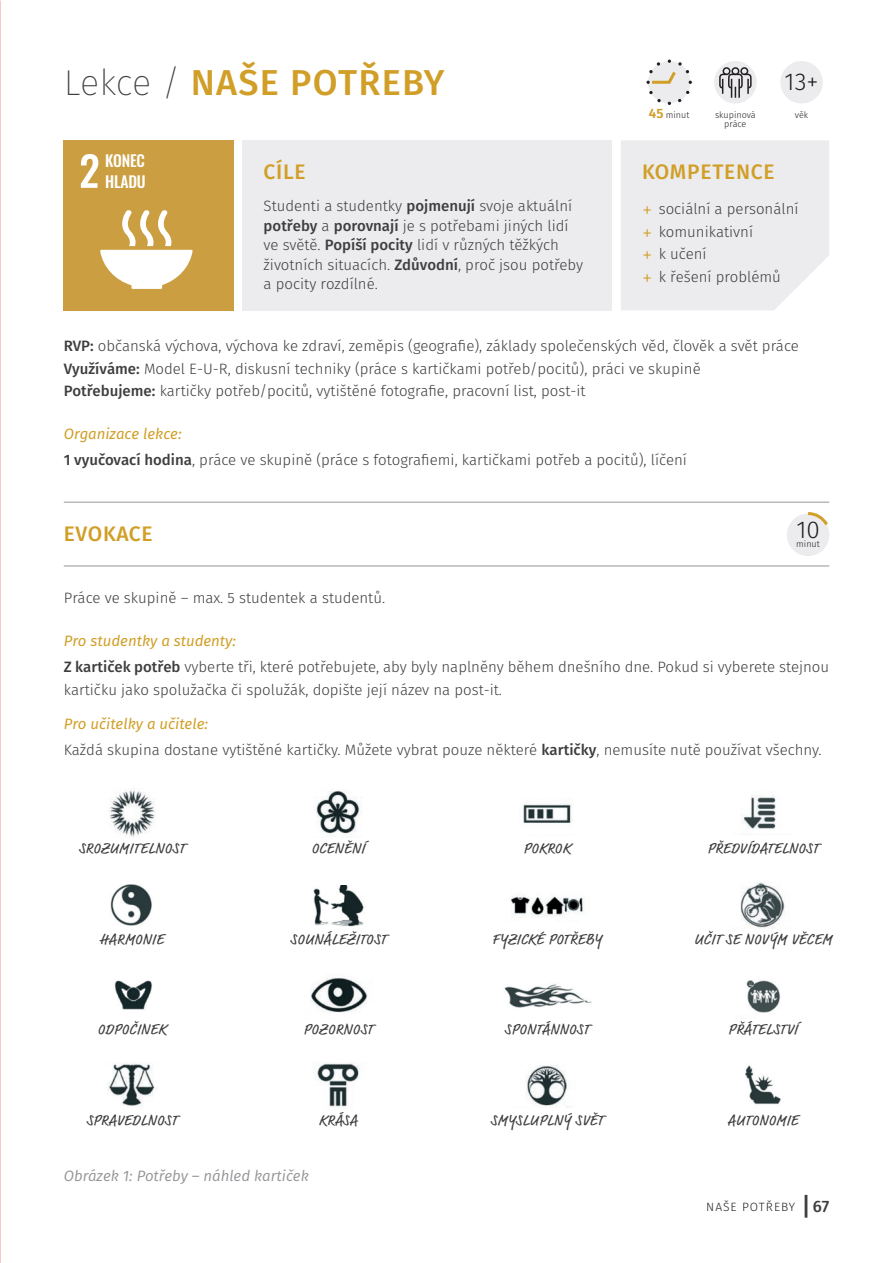
<style>
.page{position:relative;width:893px;height:1263px;background:#fff}
.page>*{position:absolute;margin:0;border:0;box-sizing:border-box;transform-origin:0 0}
.t1{font:500 36px "Fira Sans";letter-spacing:.035em;color:#d19f28}
.t2{font:300 24.3px "Fira Sans";color:#231f20}
.t3{font:500 21px "Fira Sans";letter-spacing:.035em;color:#d19f28}
.t4{font:500 16.5px "Fira Sans";color:#3e3e3f}
.t5{font:500 15.6px/21.3px "Oswald";letter-spacing:-.01em;color:#fff}
.t6{font:300 15px/22.5px "Fira Sans";color:#3e3e3f}
.t7{font:15px "Market Pro";letter-spacing:.025em;color:#3e3e3f}
.t8{font:italic 15px "Fira Sans";color:#939598}
.t9{font:300 12px "Fira Sans";letter-spacing:.085em;color:#231f20}
.t10{font:300 9px/9px "Fira Sans";color:#231f20;text-align:center}
.s1{font-weight:200;color:#3e3e3f}
.s2{font-weight:500}
.s3{font-weight:600;font-size:13.5px;color:#d19f28}
.s4{font-size:21px;color:#d19f28}
.s5{font-weight:400;font-style:italic;color:#d19f28}
.s6{font-weight:800;font-size:24.75px}
</style>
<div class="page">
<div style="left:64px;top:140px;width:170px;height:170px;background:#cb9f41"></div>
<svg style="left:100px;top:210px;width:93px;height:79px"></svg>
<svg style="left:81px;top:154px;width:17px;height:34px"></svg>
<div style="left:242px;top:140px;width:370px;height:170px;background:#ececee"></div>
<div style="left:621px;top:140px;width:208px;height:170px;background:#ececee"></div>
<hr style="left:64px;top:566px;width:765px;height:1px;background:#939598">
<hr style="left:64px;top:502px;width:765px;height:1px;background:#939598">
<div style="left:648px;top:61px;width:42px;height:43px;background:#ececee;border-radius:50%"></div>
<svg style="left:649px;top:91px;width:12px;height:11px"></svg>
<svg style="left:678px;top:91px;width:11px;height:11px"></svg>
<svg style="left:646px;top:60px;width:46px;height:24px"></svg>
<div style="left:714px;top:61px;width:43px;height:43px;background:#ececee;border-radius:50%"></div>
<div style="left:731px;top:67px;width:8px;height:8px;border:2px solid #231f20;border-radius:50%"></div>
<div style="left:723px;top:67px;width:7px;height:8px;border:2px solid #231f20;border-radius:50%"></div>
<div style="left:740px;top:67px;width:8px;height:8px;border:2px solid #231f20;border-radius:50%"></div>
<svg style="left:718px;top:73px;width:34px;height:25px"></svg>
<div style="left:780px;top:61px;width:43px;height:43px;background:#ececee;border-radius:50%"></div>
<img style="left:109px;top:790px;width:47px;height:47px">
<img style="left:316px;top:790px;width:46px;height:46px">
<img style="left:110px;top:884px;width:42px;height:42px">
<img style="left:313px;top:885px;width:51px;height:42px">
<img style="left:114px;top:980px;width:38px;height:30px">
<img style="left:310px;top:977px;width:58px;height:36px">
<img style="left:107px;top:1063px;width:50px;height:44px">
<img style="left:317px;top:1062px;width:43px;height:45px">
<img style="left:741px;top:794px;width:35px;height:41px">
<img style="left:523px;top:804px;width:50px;height:20px">
<img style="left:740px;top:883px;width:45px;height:45px">
<img style="left:510px;top:896px;width:75px;height:22px">
<img style="left:746px;top:980px;width:35px;height:33px">
<img style="left:504px;top:983px;width:88px;height:25px">
<img style="left:745px;top:1065px;width:36px;height:40px">
<img style="left:526px;top:1065px;width:46px;height:43px">
<div style="left:787px;top:513px;width:42px;height:43px;background:#ececee;border-radius:50%"></div>
<svg style="left:805px;top:512px;width:23px;height:15px"></svg>
<h1 class="t1" style="left:64px;top:57px;width:382px"><span class="s1">Lekce /</span> NAŠE POTŘEBY</h1>
<p class="t5" style="left:105px;top:148px;width:42px">KONEC<br>HLADU</p>
<h3 class="t3" style="left:264px;top:157px;width:44px">CÍLE</h3>
<p class="t6" style="left:264px;top:196px;width:321px;line-height:19.5px">Studenti a studentky <span class="s2">pojmenují</span> svoje aktuální <span class="s2">potřeby</span> a <span class="s2">porovnají</span> je s potřebami jiných lidí ve světě. <span class="s2">Popíší pocity</span> lidí v různých těžkých životních situacích. <span class="s2">Zdůvodní</span>, proč jsou potřeby a pocity rozdílné.</p>
<h2 class="t2" style="left:785px;top:65px;width:35px">13+</h2>
<p class="t10" style="left:649px;top:110px;width:42px"><span class="s3">45</span> minut</p>
<p class="t10" style="left:715px;top:110px;width:42px">skupinová práce</p>
<p class="t10" style="left:795px;top:110px;width:15px">věk</p>
<h3 class="t3" style="left:642px;top:157px;width:134px">KOMPETENCE</h3>
<p class="t6" style="left:642px;top:198px;width:158px"><span class="s4">+</span> sociální a personální <span class="s4">+</span> komunikativní<br><span class="s4">+</span> k učení<br><span class="s4">+</span> k řešení problémů</p>
<p class="t6" style="left:64px;top:335px;width:737px"><span class="s2">RVP:</span> občanská výchova, výchova ke zdraví, zeměpis (geografie), základy společenských věd, člověk a svět práce<br><span class="s2">Využíváme:</span> Model E-U-R, diskusní techniky (práce s kartičkami potřeb/pocitů), práci ve skupině<br><span class="s2">Potřebujeme:</span> kartičky potřeb/pocitů, vytištěné fotografie, pracovní list, post-it</p>
<p class="t6" style="left:64px;top:420px;width:625px;line-height:26.7px"><span class="s5">Organizace lekce:<br></span><span class="s2">1 vyučovací hodina</span>, práce ve skupině (práce s fotografiemi, kartičkami potřeb a pocitů), líčení</p>
<h3 class="t3" style="left:64px;top:519px;width:90px">EVOKACE</h3>
<h2 class="t2" style="left:796px;top:512px;width:25px">10</h2>
<p class="t10" style="left:796px;top:539px;width:25px">minut</p>
<p class="t6" style="left:64px;top:587px;width:323px">Práce ve skupině – max. 5 studentek a studentů.</p>
<p class="t6" style="left:64px;top:627px;width:767px;line-height:26.7px"><span class="s5">Pro studentky a studenty:<br></span><span class="s2">Z kartiček potřeb</span> vyberte tři, které potřebujete, aby byly naplněny během dnešního dne. Pokud si vyberete stejnou</p>
<p class="t6" style="left:64px;top:678px;width:440px">kartičku jako spolužačka či spolužák, dopište její název na post-it.</p>
<p class="t6" style="left:64px;top:710px;width:759px;line-height:26.7px"><span class="s5">Pro učitelky a učitele:<br></span>Každá skupina dostane vytištěné kartičky. Můžete vybrat pouze některé <span class="s2">kartičky</span>, nemusíte nutě používat všechny.</p>
<p class="t7" style="left:79px;top:838px;width:108px">SROZUMITELNOST</p>
<p class="t7" style="left:311px;top:838px;width:55px">OCENĚNÍ</p>
<p class="t7" style="left:523px;top:838px;width:48px">POKROK</p>
<p class="t7" style="left:707px;top:838px;width:113px">PŘEDVÍDATELNOST</p>
<p class="t7" style="left:100px;top:928px;width:65px">HARMONIE</p>
<p class="t7" style="left:290px;top:928px;width:98px">SOUNÁLEŽITOST</p>
<p class="t7" style="left:492px;top:928px;width:111px">FYZICKÉ POTŘEBY</p>
<p class="t7" style="left:694px;top:928px;width:139px">UČIT SE NOVÝM VĚCEM</p>
<p class="t7" style="left:97px;top:1019px;width:70px">ODPOČINEK</p>
<p class="t7" style="left:303px;top:1019px;width:71px">POZORNOST</p>
<p class="t7" style="left:504px;top:1019px;width:86px">SPONTÁNNOST</p>
<p class="t7" style="left:728px;top:1019px;width:71px">PŘÁTELSTVÍ</p>
<p class="t7" style="left:86px;top:1109px;width:92px">SPRAVEDLNOST</p>
<p class="t7" style="left:319px;top:1109px;width:40px">KRÁSA</p>
<p class="t7" style="left:490px;top:1109px;width:114px">SMYSLUPLNÝ SVĚT</p>
<p class="t7" style="left:728px;top:1109px;width:72px">AUTONOMIE</p>
<p class="t8" style="left:64px;top:1165px;width:247px">Obrázek 1: Potřeby – náhled kartiček</p>
<p class="t9" style="left:706px;top:1198px;width:90px">NAŠE POTŘEBY</p>
<p class="t4" style="left:803px;top:1194px;width:28px"><span class="s6">|</span> 67</p>
</div>
